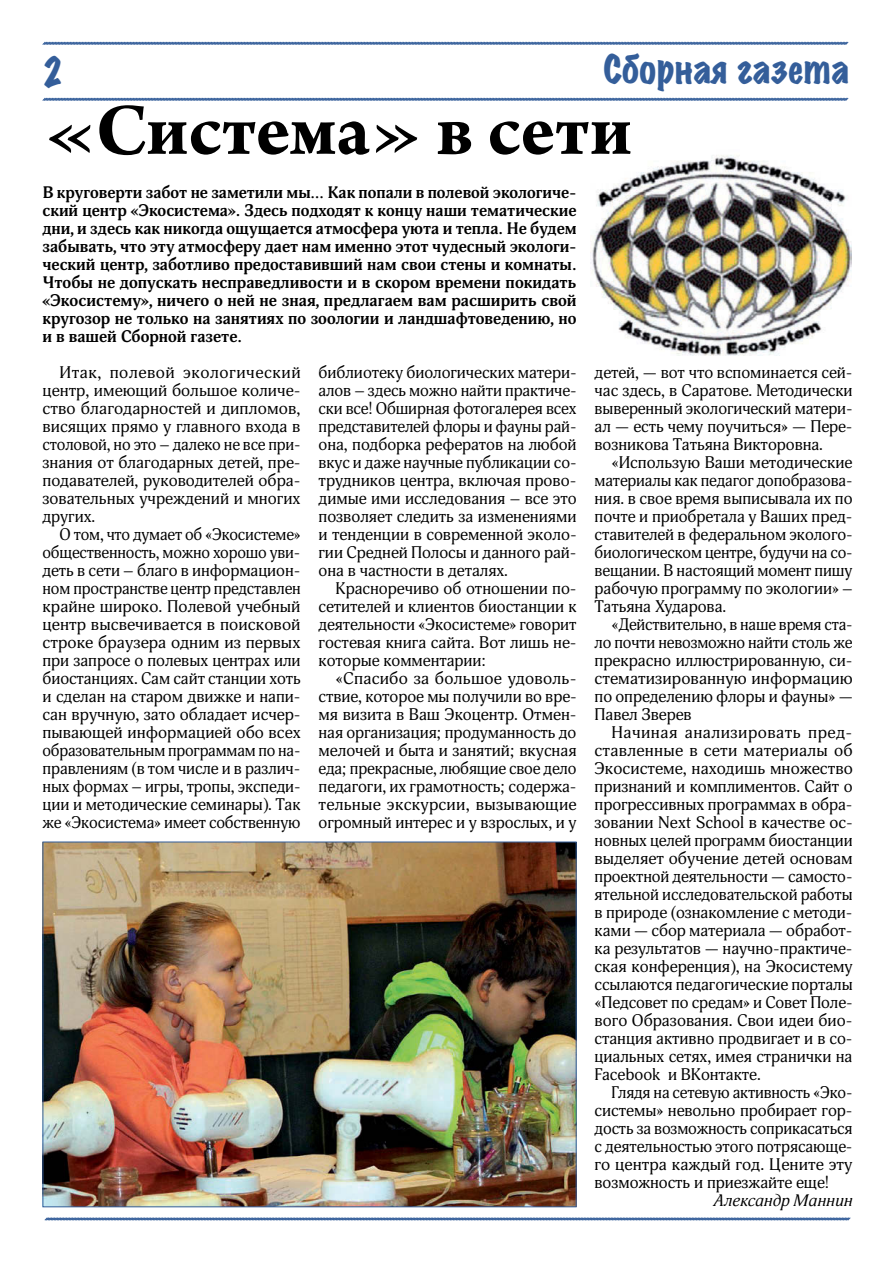
<style>
.page{position:relative;width:893px;height:1263px;background:#fff}
.page>*{position:absolute;margin:0;border:0;box-sizing:border-box;transform-origin:0 0}
.t1{font:700 78px "Arno Pro";letter-spacing:-.005em;color:#000}
.t2{font:expanded 35.85px "Marker Felt";color:#345e9a;scale:.94 1}
.t3{font:expanded 35.85px "Marker Felt";color:#345e9a;scale:.87 1}
.t4{font:16.5px/18px "Adonis";color:#000;text-align:justify}
.t5{font:16.5px/18px "Adonis";color:#000;text-align:justify;scale:1.04 1}
.t6{font:700 16.5px/18px "Adonis";color:#000;text-align:justify}
.t7{font:italic 16.5px "Adonis";color:#000}
</style>
<div class="page">
<svg style="left:42px;top:41px;width:807px;height:4px;background:#829bc0"></svg>
<svg style="left:42px;top:97px;width:807px;height:4px;background:#829cc0"></svg>
<svg style="left:44px;top:1217px;width:807px;height:4px;background:#829bc0"></svg>
<img style="left:592px;top:155px;width:260px;height:201px">
<img style="left:45px;top:844px;width:529px;height:361px">
<h2 class="t3" style="left:43px;top:46px;width:25px">2</h2>
<h2 class="t2" style="left:604px;top:43px;width:263px">Сборная газета</h2>
<h1 class="t1" style="left:44px;top:85px;width:590px">«Система» в сети</h1>
<p class="t6" style="left:43px;top:184px;width:536px">В круговерти забот не заметили мы… Как попали в полевой экологиче&shy;ский центр «Экосистема». Здесь подходят к концу наши тематические дни, и здесь как никогда ощущается атмосфера уюта и тепла. Не будем забывать, что эту атмосферу дает нам именно этот чудесный экологи&shy;ческий центр, заботливо предоставивший нам свои стены и комнаты.<br>Чтобы не допускать несправедливости и в скором времени покидать «Экосистему», ничего о ней не зная, предлагаем вам расширить свой кругозор не только на занятиях по зоологии и ландшафтоведению, но и в вашей Сборной газете.</p>
<p class="t5" style="left:43px;top:364px;width:250px;text-indent:17px">Итак, полевой экологический центр, имеющий большое количе&shy;ство благодарностей и дипломов, висящих прямо у главного входа в столовой, но это – далеко не все при&shy;знания от благодарных детей, пре&shy;подавателей, руководителей обра&shy;зовательных учреждений и многих других.</p>
<p class="t4" style="left:43px;top:526px;width:260px;text-indent:17px">О том, что думает об «Экосистеме» общественность, можно хорошо уви&shy;деть в сети – благо в информацион&shy;ном пространстве центр представлен крайне широко. Полевой учебный центр высвечивается в поисковой строке браузера одним из первых при запросе о полевых центрах или биостанциях. Сам сайт станции хоть и сделан на старом движке и напи&shy;сан вручную, зато обладает исчер&shy;пывающей информацией обо всех образовательным программам по на&shy;правлениям (в том числе и в различ&shy;ных формах – игры, тропы, экспеди&shy;ции и методические семинары). Так же «Экосистема» имеет собственную</p>
<p class="t4" style="left:319px;top:364px;width:260px">библиотеку биологических матери&shy;алов – здесь можно найти практиче&shy;ски все! Обширная фотогалерея всех представителей флоры и фауны рай&shy;она, подборка рефератов на любой вкус и даже научные публикации со&shy;трудников центра, включая прово&shy;димые ими исследования – все это позволяет следить за изменениями и тенденции в современной эколо&shy;гии Средней Полосы и данного рай&shy;она в частности в деталях.</p>
<p class="t4" style="left:319px;top:580px;width:260px;text-indent:17px">Красноречиво об отношении по&shy;сетителей и клиентов биостанции к деятельности «Экосистеме» говорит гостевая книга сайта. Вот лишь не&shy;которые комментарии:</p>
<p class="t5" style="left:319px;top:670px;width:250px;text-indent:17px">«Спасибо за большое удоволь&shy;ствие, которое мы получили во вре&shy;мя визита в Ваш Экоцентр. Отмен&shy;ная организация; продуманность до мелочей и быта и занятий; вкусная еда; прекрасные, любящие свое дело педагоги, их грамотность; содержа&shy;тельные экскурсии, вызывающие огромный интерес и у взрослых, и у</p>
<p class="t4" style="left:595px;top:364px;width:260px">детей, — вот что вспоминается сей&shy;час здесь, в Саратове. Методически выверенный экологический матери&shy;ал — есть чему поучиться» — Пере&shy;возникова Татьяна Викторовна.</p>
<p class="t4" style="left:595px;top:454px;width:260px;text-indent:17px">«Использую Ваши методические материалы как педагог допобразова&shy;ния. в свое время выписывала их по почте и приобретала у Ваших пред&shy;ставителей в федеральном эколого&shy;биологическом центре, будучи на со&shy;вещании. В настоящий момент пишу рабочую программу по экологии» – Татьяна Хударова.</p>
<p class="t4" style="left:595px;top:616px;width:260px;text-indent:17px">«Действительно, в наше время ста&shy;ло почти невозможно найти столь же прекрасно иллюстрированную, си&shy;стематизированную информацию по определению флоры и фауны» — Павел Зверев</p>
<p class="t5" style="left:595px;top:724px;width:250px;text-indent:17px">Начиная анализировать пред&shy;ставленные в сети материалы об Экосистеме, находишь множество признаний и комплиментов. Сайт о прогрессивных программах в обра&shy;зовании Next School в качестве ос&shy;новных целей программ биостанции выделяет обучение детей основам проектной деятельности — самосто&shy;ятельной исследовательской работы в природе (ознакомление с методи&shy;ками — сбор материала — обработ&shy;ка результатов — научно-практиче&shy;ская конференция), на Экосистему ссылаются педагогические порталы «Педсовет по средам» и Совет Поле&shy;вого Образования. Свои идеи био&shy;станция активно продвигает и в со&shy;циальных сетях, имея странички на Facebook и ВКонтакте.</p>
<p class="t4" style="left:595px;top:1084px;width:260px;text-indent:17px">Глядя на сетевую активность «Эко&shy;системы» невольно пробирает гор&shy;дость за возможность соприкасаться с деятельностью этого потрясающе&shy;го центра каждый год. Цените эту возможность и приезжайте еще!</p>
<p class="t7" style="left:714px;top:1191px;width:140px">Александр Маннин</p>
</div>
